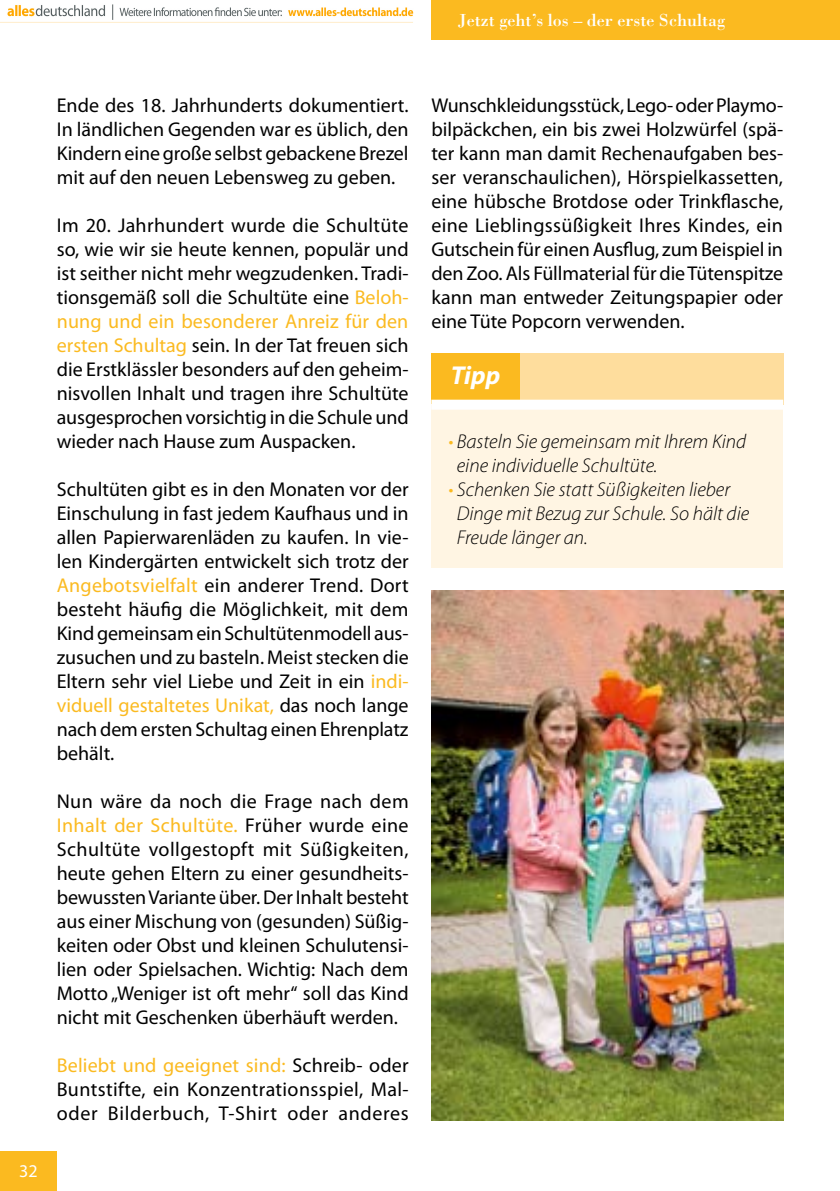
<style>
.page{position:relative;width:840px;height:1191px;background:#fff}
.page>*{position:absolute;margin:0;border:0;box-sizing:border-box;transform-origin:0 0}
.t1{font:italic 700 26px "Myriad Pro";color:#fff}
.t2{font:20px/24px "Myriad Pro";color:#000;text-align:justify}
.t3{font:italic 300 20px/24px "Myriad Pro";color:#000}
.t4{font:18px "Bodoni Std";color:#fff}
.t5{font:18px "Myriad Pro";color:#fff}
.s1{color:#fbba20}
</style>
<div class="page">
<div style="left:0;top:1151px;width:57px;height:40px;background:#fbba20"></div>
<div style="left:431px;top:0;width:408px;height:40px;background:#fbba20"></div>
<hr style="left:839px;top:0;width:1px;height:40px;background:#a8bfa5">
<div style="left:431px;top:353px;width:88px;height:52px;background:#fbba20"></div>
<div style="left:519px;top:353px;width:263px;height:52px;background:#fedd9d"></div>
<div style="left:431px;top:405px;width:351px;height:163px;background:#fff5e3"></div>
<div style="left:431px;top:400px;width:351px;height:10px;background:#fff"></div>
<img style="left:431px;top:591px;width:351px;height:529px">
<img style="left:7px;top:4px;width:407px;height:16px">
<p class="t4" style="left:457px;top:9px;width:268px">Jetzt geht’s los – der erste Schultag</p>
<p class="t5" style="left:19px;top:1161px;width:20px">32</p>
<p class="t2" style="left:57px;top:93px;width:353px">Ende des 18. Jahrhunderts dokumentiert.<br>In ländlichen Gegenden war es üblich, den Kindern eine große selbst gebackene Brezel mit auf den neuen Lebensweg zu geben.</p>
<p class="t2" style="left:57px;top:213px;width:353px">Im 20. Jahrhundert wurde die Schultüte so, wie wir sie heute kennen, populär und ist seither nicht mehr wegzudenken. Tradi&shy;tionsgemäß soll die Schultüte eine <span class="s1">Beloh&shy;nung und ein besonderer Anreiz für den ersten Schultag</span> sein. In der Tat freuen sich die Erstklässler besonders auf den geheim&shy;nisvollen Inhalt und tragen ihre Schultüte ausgesprochen vorsichtig in die Schule und wieder nach Hause zum Auspacken.</p>
<p class="t2" style="left:57px;top:477px;width:353px">Schultüten gibt es in den Monaten vor der Einschulung in fast jedem Kaufhaus und in allen Papierwarenläden zu kaufen. In vie&shy;len Kindergärten entwickelt sich trotz der <span class="s1">Angebotsvielfalt</span> ein anderer Trend. Dort besteht häufig die Möglichkeit, mit dem Kind gemeinsam ein Schultütenmodell aus&shy;zusuchen und zu basteln. Meist stecken die Eltern sehr viel Liebe und Zeit in ein <span class="s1">indi&shy;viduell gestaltetes Unikat,</span> das noch lange nach dem ersten Schultag einen Ehrenplatz behält.</p>
<p class="t2" style="left:57px;top:789px;width:353px">Nun wäre da noch die Frage nach dem <span class="s1">Inhalt der Schultüte.</span> Früher wurde eine Schultüte vollgestopft mit Süßigkeiten, heute gehen Eltern zu einer gesundheits&shy;bewussten Variante über. Der Inhalt besteht aus einer Mischung von (gesunden) Süßig&shy;keiten oder Obst und kleinen Schulutensi&shy;lien oder Spielsachen. Wichtig: Nach dem Motto „Weniger ist oft mehr“ soll das Kind nicht mit Geschenken überhäuft werden.</p>
<p class="t2" style="left:57px;top:1053px;width:353px"><span class="s1">Beliebt und geeignet sind:</span> Schreib- oder Buntstifte, ein Konzentrationsspiel, Mal&shy;oder Bilderbuch, T-Shirt oder anderes</p>
<p class="t2" style="left:431px;top:93px;width:353px">Wunschkleidungsstück, Lego- oder Playmo&shy;bilpäckchen, ein bis zwei Holzwürfel (spä&shy;ter kann man damit Rechenaufgaben bes&shy;ser veranschaulichen), Hörspielkassetten, eine hübsche Brotdose oder Trinkflasche, eine Lieb-lingssüßigkeit Ihres Kindes, ein Gutschein für einen Ausflug, zum Beispiel in den Zoo. Als Füllmaterial für die Tütenspitze kann man entweder Zeitungspapier oder eine Tüte Popcorn verwenden.</p>
<h1 class="t1" style="left:450px;top:360px;width:51px">Tipp</h1>
<p class="t3" style="left:456px;top:430px;width:291px;text-indent:-8px"><span class="s1">•</span> Basteln Sie gemeinsam mit Ihrem Kind eine individuelle Schultüte.</p>
<p class="t3" style="left:456px;top:478px;width:294px;text-indent:-8px"><span class="s1">•</span> Schenken Sie statt Süßigkeiten lieber<br>Dinge mit Bezug zur Schule. So hält die<br>Freude länger an.</p>
</div>
